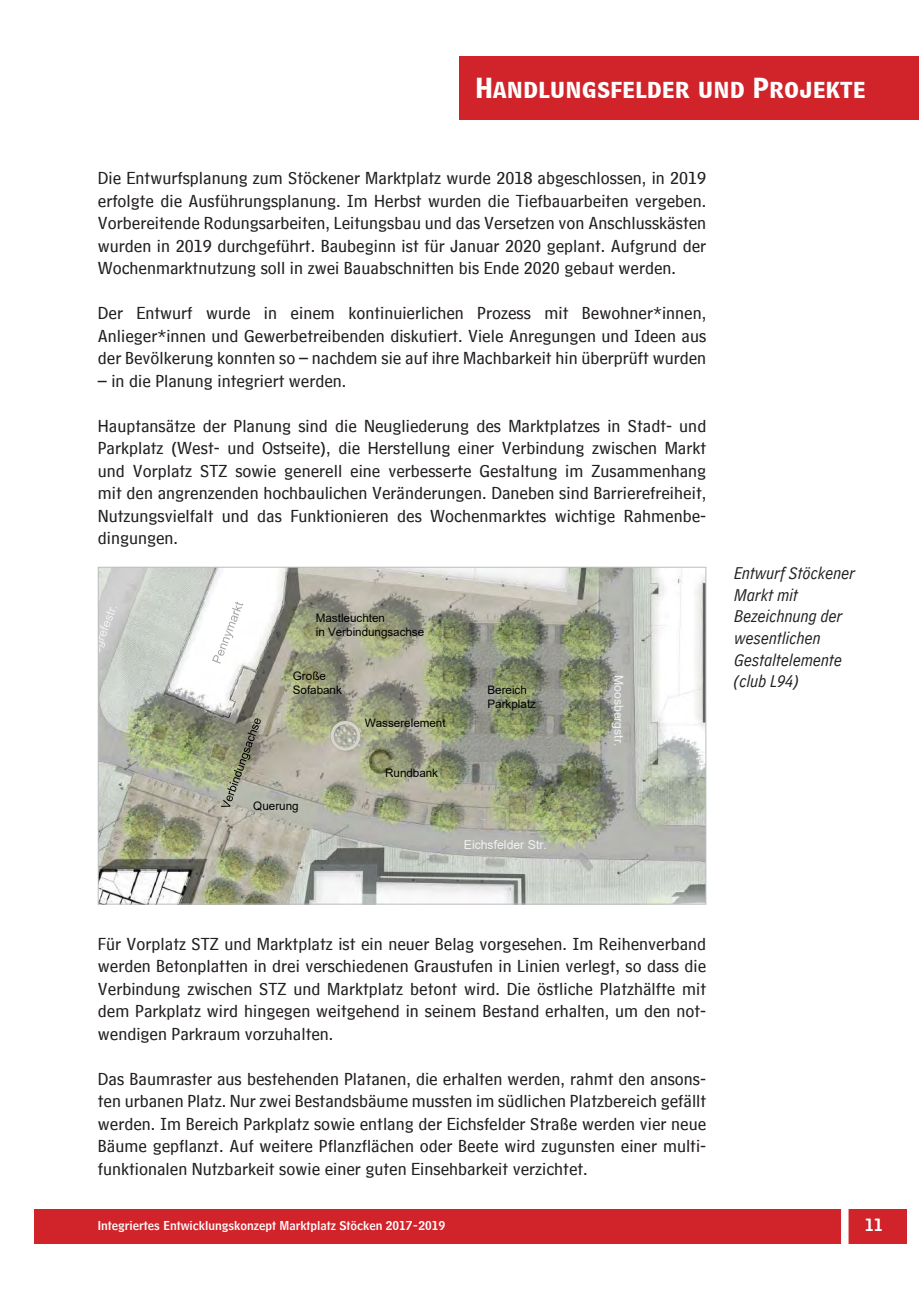
<style>
.page{position:relative;width:919px;height:1289px;background:#fff}
.page>*{position:absolute;margin:0;border:0;box-sizing:border-box;transform-origin:0 0}
.t1{font:24px "HM Big Caps";color:#fff}
.Fließtext{font:18px/22.5px "HM Text";color:#231f20;text-align:justify}
.Bildbeschriftung_lin{font:italic 18px/21.6px "HM Comment";color:#231f20}
.t2{font:16.5px "HM Headline";color:#fff}
.t3{font:16.35px "Calibri";color:#000}
.t4{font:12.3px "Arial";color:#f2f2f2}
.t5{font:12px "HM Headline";color:#fff}
.t6{font:11.7px/14px "Arial";color:#000}
</style>
<div class="page">
<div style="left:459px;top:56px;width:459px;height:64px;background:#d1232a"></div>
<div style="left:34px;top:1209px;width:872px;height:34px;background:#d1232a"></div>
<div style="left:841px;top:1204px;width:7px;height:42px;background:#fff"></div>
<svg style="left:100px;top:569px;width:604px;height:333px;background:#b0b3a3"></svg>
<svg style="left:212px;top:601px;width:31px;height:62px"></svg>
<svg style="left:100px;top:606px;width:17px;height:55px"></svg>
<svg style="left:330px;top:716px;width:31px;height:40px"></svg>
<svg style="left:221px;top:718px;width:40px;height:88px;background:#929380"></svg>
<h1 class="t1" style="left:475px;top:68px;width:392px">Handlungsfelder und Projekte</h1>
<p class="Fließtext" style="left:98px;top:164px;width:610px">Die Entwurfsplanung zum Stöckener Marktplatz wurde 2018 abgeschlossen, in 2019 erfolgte die Ausführungsplanung. Im Herbst wurden die Tiefbauarbeiten vergeben.<br>Vorbereitende Rodungsarbeiten, Leitungsbau und das Versetzen von Anschlusskästen wurden in 2019 durchgeführt. Baubeginn ist für Januar 2020 geplant. Aufgrund der Wochenmarktnutzung soll in zwei Bauabschnitten bis Ende 2020 gebaut werden.</p>
<p class="Fließtext" style="left:98px;top:299px;width:610px">Der Entwurf wurde in einem kontinuierlichen Prozess mit Bewohner*innen, Anlieger*innen und Gewerbetreibenden diskutiert. Viele Anregungen und Ideen aus der Bevölkerung konnten so – nachdem sie auf ihre Machbarkeit hin überprüft wurden</p>
<p class="Fließtext" style="left:98px;top:366px;width:250px">– in die Planung integriert werden.</p>
<p class="Fließtext" style="left:98px;top:411px;width:610px">Hauptansätze der Planung sind die Neugliederung des Marktplatzes in Stadt- und Parkplatz (West- und Ostseite), die Herstellung einer Verbindung zwischen Markt und Vorplatz STZ sowie generell eine verbesserte Gestaltung im Zusammenhang mit den angrenzenden hochbaulichen Veränderungen. Daneben sind Barrierefreiheit, Nutzungsvielfalt und das Funktionieren des Wochenmarktes wichtige Rahmenbe&shy;dingungen.</p>
<p class="t6" style="left:316px;top:610px;width:110px">Mastleuchten<br>in Verbindungsachse</p>
<p class="t6" style="left:293px;top:669px;width:51px">Große<br>Sofabank</p>
<p class="t6" style="left:253px;top:799px;width:47px">Querung</p>
<p class="t6" style="left:364px;top:715px;width:82px">Wasserelement</p>
<p class="t6" style="left:385px;top:765px;width:54px">Rundbank</p>
<p class="t6" style="left:487px;top:682px;width:50px">Bereich<br>Parkplatz</p>
<p class="t4" style="left:464px;top:836px;width:85px">Eichsfelder Str.</p>
<p class="t4" style="left:627px;top:674px;width:73px;rotate:90deg">Moosbergstr.</p>
<p class="Bildbeschriftung_lin" style="left:734px;top:562px;width:122px">Entwurf Stöckener<br>Markt mit<br>Bezeichnung der wesentlichen<br>Gestaltelemente</p>
<p class="Bildbeschriftung_lin" style="left:734px;top:670px;width:65px">(club L94)</p>
<p class="Fließtext" style="left:98px;top:929px;width:610px">Für Vorplatz STZ und Marktplatz ist ein neuer Belag vorgesehen. Im Reihenverband werden Betonplatten in drei verschiedenen Graustufen in Linien verlegt, so dass die Verbindung zwischen STZ und Marktplatz betont wird. Die östliche Platzhälfte mit dem Parkplatz wird hingegen weitgehend in seinem Bestand erhalten, um den not&shy;wendigen Parkraum vorzuhalten.</p>
<p class="Fließtext" style="left:98px;top:1064px;width:610px">Das Baumraster aus bestehenden Platanen, die erhalten werden, rahmt den ansons&shy;ten urbanen Platz. Nur zwei Bestandsbäume mussten im südlichen Platzbereich gefällt werden. Im Bereich Parkplatz sowie entlang der Eichsfelder Straße werden vier neue Bäume gepflanzt. Auf weitere Pflanzflächen oder Beete wird zugunsten einer multi&shy;funktionalen Nutzbarkeit sowie einer guten Einsehbarkeit verzichtet.</p>
<p class="t3" style="left:97px;top:1150px;width:222px">LANDESHAUPTSTADT HANNOVER</p>
<p class="t5" style="left:98px;top:1215px;width:349px">Integriertes Entwicklungskonzept Marktplatz Stöcken 2017-2019</p>
<p class="t2" style="left:864px;top:1210px;width:20px">11</p>
</div>
